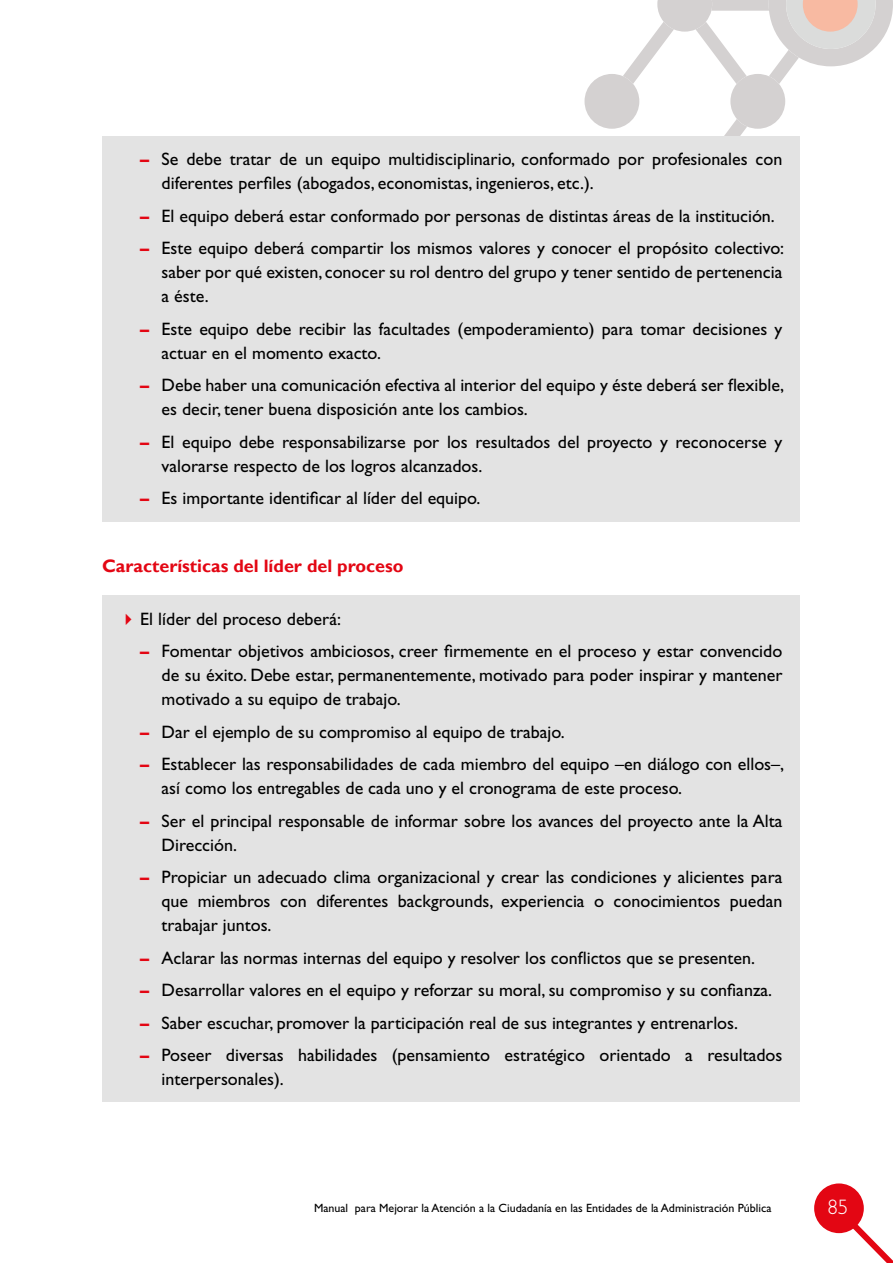
<style>
.page{position:relative;width:893px;height:1263px;background:#fff}
.page>*{position:absolute;margin:0;border:0;box-sizing:border-box;transform-origin:0 0}
.t1{font:300 21px "Gill Sans Std";color:#fff}
.t2{font:18px/24px "Gill Sans Std";color:#000}
.t3{font:700 18px "Gill Sans Alt One WGL";color:#e30613}
.t4{font:12px "Gill Sans Std";color:#000}
.s1{font-weight:700;color:#e30613}
</style>
<div class="page">
<div style="left:814px;top:1183px;width:50px;height:50px;background:#e30613;border-radius:50%"></div>
<svg style="left:844px;top:1215px;width:49px;height:48px"></svg>
<svg style="left:584px;top:0;width:309px;height:217px"></svg>
<div style="left:102px;top:136px;width:697px;height:385px;background:#e3e3e3"></div>
<div style="left:102px;top:595px;width:697px;height:507px;background:#e3e3e3"></div>
<p class="t2" style="left:162px;top:147px;width:622px;text-indent:-21px"><span class="s1">–</span> Se debe tratar de un equipo multidisciplinario, conformado por profesionales con diferentes perfiles (abogados, economistas, ingenieros, etc.).</p>
<p class="t2" style="left:140px;top:204px;width:636px"><span class="s1">–</span> El equipo deberá estar conformado por personas de distintas áreas de la institución.</p>
<p class="t2" style="left:162px;top:236px;width:624px;text-align:justify;text-indent:-21px"><span class="s1">–</span> Este equipo deberá compartir los mismos valores y conocer el propósito colectivo: saber por qué existen, conocer su rol dentro del grupo y tener sentido de pertenencia a éste.</p>
<p class="t2" style="left:162px;top:317px;width:622px;text-indent:-21px"><span class="s1">–</span> Este equipo debe recibir las facultades (empoderamiento) para tomar decisiones y actuar en el momento exacto.</p>
<p class="t2" style="left:162px;top:373px;width:624px;text-indent:-21px"><span class="s1">–</span> Debe haber una comunicación efectiva al interior del equipo y éste deberá ser flexible, es decir, tener buena disposición ante los cambios.</p>
<p class="t2" style="left:162px;top:430px;width:622px;text-indent:-21px"><span class="s1">–</span> El equipo debe responsabilizarse por los resultados del proyecto y reconocerse y valorarse respecto de los logros alcanzados.</p>
<p class="t2" style="left:140px;top:486px;width:342px"><span class="s1">–</span> Es importante identificar al líder del equipo.</p>
<p class="t3" style="left:102px;top:554px;width:303px">Características del líder del proceso</p>
<p class="t2" style="left:140px;top:607px;width:202px">El líder del proceso deberá:</p>
<p class="t2" style="left:162px;top:639px;width:622px;text-align:justify;text-indent:-21px"><span class="s1">–</span> Fomentar objetivos ambiciosos, creer firmemente en el proceso y estar convencido de su éxito. Debe estar, permanentemente, motivado para poder inspirar y mantener motivado a su equipo de trabajo.</p>
<p class="t2" style="left:140px;top:720px;width:426px"><span class="s1">–</span> Dar el ejemplo de su compromiso al equipo de trabajo.</p>
<p class="t2" style="left:162px;top:752px;width:624px;text-indent:-21px"><span class="s1">–</span> Establecer las responsabilidades de cada miembro del equipo –en diálogo con ellos–, así como los entregables de cada uno y el cronograma de este proceso.</p>
<p class="t2" style="left:162px;top:809px;width:622px;text-indent:-21px"><span class="s1">–</span> Ser el principal responsable de informar sobre los avances del proyecto ante la Alta<br>Dirección.</p>
<p class="t2" style="left:162px;top:865px;width:622px;text-align:justify;text-indent:-21px"><span class="s1">–</span> Propiciar un adecuado clima organizacional y crear las condiciones y alicientes para que miembros con diferentes backgrounds, experiencia o conocimientos puedan trabajar juntos.</p>
<p class="t2" style="left:140px;top:946px;width:616px"><span class="s1">–</span> Aclarar las normas internas del equipo y resolver los conflictos que se presenten.</p>
<p class="t2" style="left:140px;top:978px;width:633px"><span class="s1">–</span> Desarrollar valores en el equipo y reforzar su moral, su compromiso y su confianza.</p>
<p class="t2" style="left:140px;top:1011px;width:599px"><span class="s1">–</span> Saber escuchar, promover la participación real de sus integrantes y entrenarlos.</p>
<p class="t2" style="left:162px;top:1043px;width:622px;text-indent:-21px"><span class="s1">–</span> Poseer diversas habilidades (pensamiento estratégico orientado a resultados interpersonales).</p>
<p class="t4" style="left:314px;top:1201px;width:459px">Manual para Mejorar la Atención a la Ciudadanía en las Entidades de la Administración Pública</p>
<p class="t1" style="left:827px;top:1195px;width:22px">85</p>
</div>
